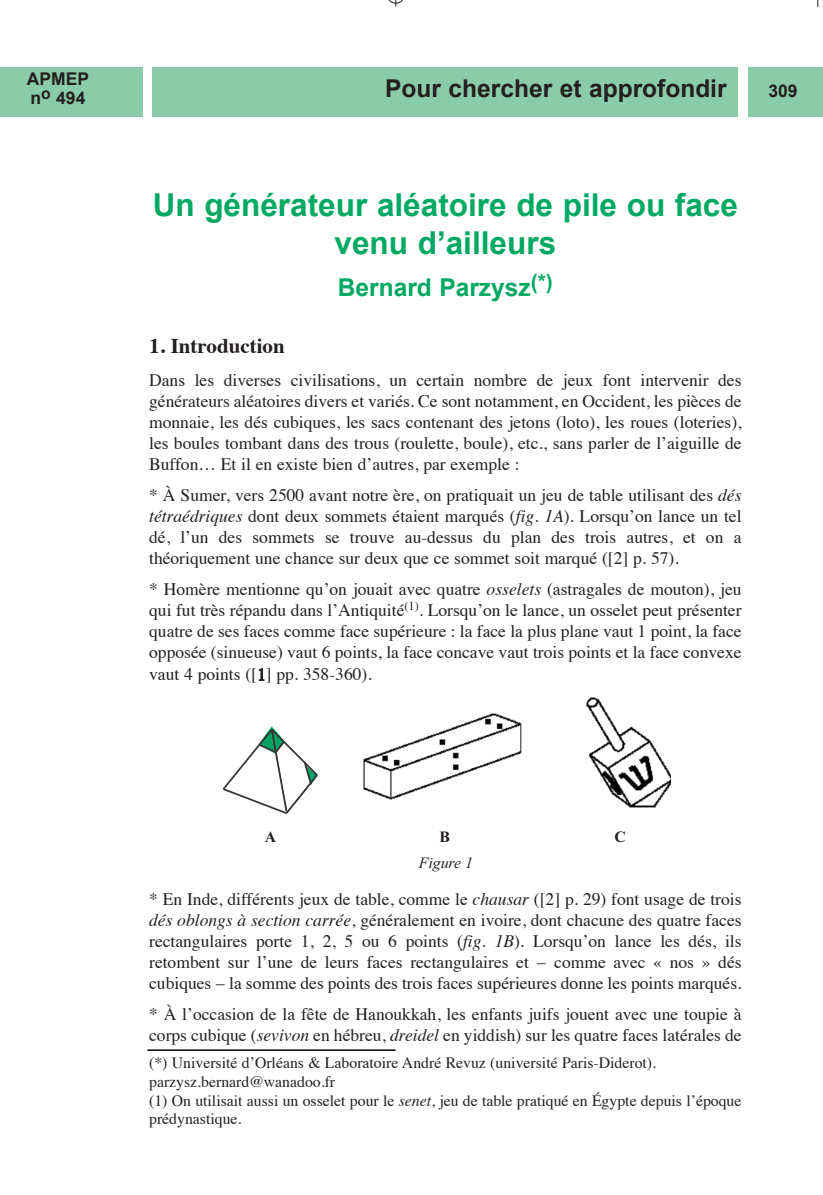
<style>
.page{position:relative;width:823px;height:1195px;background:#fff}
.page>*{position:absolute;margin:0;border:0;box-sizing:border-box;transform-origin:0 0}
.t1{font:700 31.5px/37.8px "Arial";color:#00a962;text-align:center}
.t2{font:700 24.5px "Arial";color:#241f1f}
.t3{font:700 24.5px "Arial";color:#00a962}
.t4{font:700 21px "Times";color:#241f1f}
.t5{font:17.5px/21px "Times";color:#241f1f;text-align:justify}
.t6{font:700 17.5px/19.6px "Arial";color:#241f1f}
.t7{font:15.75px/18.9px "Times";color:#241f1f}
.t8{font:italic 15.75px "Times New Roman";color:#241f1f}
.t9{font:700 15.75px "Times New Roman";color:#241f1f}
.s1{font-style:italic}
</style>
<div class="page">
<img style="left:363px;top:697px;width:307px;height:111px">
<svg style="left:223px;top:726px;width:95px;height:88px"></svg>
<div style="left:152px;top:67px;width:586px;height:50px;background:#8acca7"></div>
<div style="left:747px;top:67px;width:75px;height:50px;background:#8acca7"></div>
<div style="left:0;top:67px;width:142px;height:50px;background:#8acca7"></div>
<hr style="left:147px;top:1048px;width:248px;height:2px;background:#241f1f">
<hr style="left:371px;top:0;width:49px;height:1px;background:#241f1f">
<svg style="left:386px;top:0;width:19px;height:7px"></svg>
<p class="t6" style="left:27px;top:69px;width:64px">APMEP n<sup>o</sup> 494</p>
<h2 class="t2" style="left:385px;top:75px;width:343px">Pour chercher et approfondir</h2>
<p class="t6" style="left:768px;top:81px;width:31px">309</p>
<h1 class="t1" style="left:153px;top:186px;width:586px">Un générateur aléatoire de pile ou face venu d’ailleurs</h1>
<h2 class="t3" style="left:337px;top:274px;width:216px">Bernard Parzysz<sup>(*)</sup></h2>
<p class="t4" style="left:149px;top:337px;width:137px">1. Introduction</p>
<p class="t5" style="left:149px;top:371px;width:593px">Dans les diverses civilisations, un certain nombre de jeux font intervenir des générateurs aléatoires divers et variés. Ce sont notamment, en Occident, les pièces de monnaie, les dés cubiques, les sacs contenant des jetons (loto), les roues (loteries), les boules tombant dans des trous (roulette, boule), etc., sans parler de l’aiguille de Buffon… Et il en existe bien d’autres, par exemple :</p>
<p class="t5" style="left:149px;top:486px;width:593px">* À Sumer, vers 2500 avant notre ère, on pratiquait un jeu de table utilisant des <span class="s1">dés tétraédriques</span> dont deux sommets étaient marqués (<span class="s1">fig. 1A</span>). Lorsqu’on lance un tel dé, l’un des sommets se trouve au-dessus du plan des trois autres, et on a théoriquement une chance sur deux que ce sommet soit marqué ([2] p. 57).</p>
<p class="t5" style="left:149px;top:580px;width:593px">* Homère mentionne qu’on jouait avec quatre <span class="s1">osselets</span> (astragales de mouton), jeu qui fut très répandu dans l’Antiquité<sup>(1)</sup>. Lorsqu’on le lance, un osselet peut présenter quatre de ses faces comme face supérieure : la face la plus plane vaut 1 point, la face opposée (sinueuse) vaut 6 points, la face concave vaut trois points et la face convexe vaut 4 points ([ ] pp. 358-360).</p>
<p class="t9" style="left:264px;top:827px;width:13px">A</p>
<p class="t9" style="left:439px;top:827px;width:12px">B</p>
<p class="t9" style="left:614px;top:827px;width:13px">C</p>
<p class="t8" style="left:418px;top:853px;width:56px">Figure 1</p>
<p class="t5" style="left:149px;top:889px;width:593px">* En Inde, différents jeux de table, comme le <span class="s1">chausar</span> ([2] p. 29) font usage de trois <span class="s1">dés oblongs à section carrée</span>, généralement en ivoire, dont chacune des quatre faces rectangulaires porte 1, 2, 5 ou 6 points (<span class="s1">fig. 1B</span>). Lorsqu’on lance les dés, ils retombent sur l’une de leurs faces rectangulaires et − comme avec « nos » dés cubiques − la somme des points des trois faces supérieures donne les points marqués.</p>
<p class="t5" style="left:149px;top:1004px;width:593px">* À l’occasion de la fête de Hanoukkah, les enfants juifs jouent avec une toupie à corps cubique (<span class="s1">sevivon</span> en hébreu, <span class="s1">dreidel</span> en yiddish) sur les quatre faces latérales de</p>
<p class="t7" style="left:149px;top:1053px;width:593px">(*) Université d’Orléans &amp; Laboratoire André Revuz (université Paris-Diderot). parzysz.bernard@wanadoo.fr<br>(1) On utilisait aussi un osselet pour le <span class="s1">senet</span>, jeu de table pratiqué en Égypte depuis l’époque prédynastique.</p>
</div>
